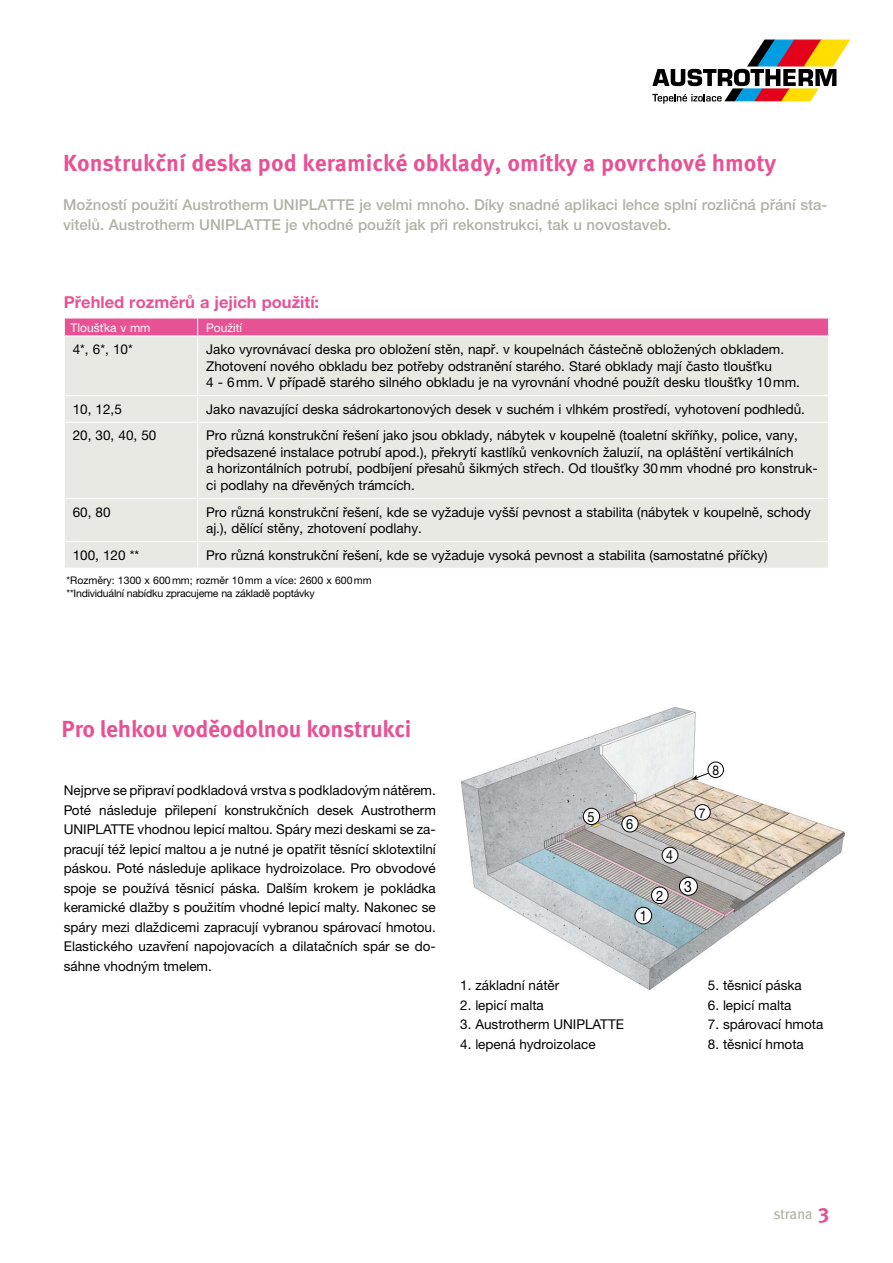
<style>
.page{position:relative;width:893px;height:1263px;background:#fff}
.page>*{position:absolute;margin:0;border:0;box-sizing:border-box;transform-origin:0 0}
.t1{font:700 23.25px "Meta Pro";color:#e75294}
.t2{font:700 16.5px "Helvetica Neue LT Pro";color:#e75294}
.t3{font:15.6px "Helvetica Neue LT Pro";color:#000;scale:.9 1}
.t4{font:500 15px/19.5px "Helvetica Neue LTW1 G";color:#b2b1a6}
.t5{font:15px "Meta Pro";letter-spacing:-.03em;color:#b2b1a6}
.t6{font:14.4px "Helvetica Neue LT Pro";color:#000;scale:.9 1}
.t7{font:14.1px "Helvetica Neue LT Pro";color:#000;scale:.9 1}
.t8{font:13.8px "Helvetica Neue LT Pro";color:#000;scale:.9 1}
.t9{font:13.5px/16.5px "Helvetica Neue LT Pro";color:#000}
.t10{font:13.5px/19.5px "Helvetica Neue LTW1 G";color:#000;text-align:justify}
.t11{font:13.5px "Helvetica Neue LT Pro";color:#000;scale:.9 1}
.t12{font:12px "Helvetica Neue LT Pro";color:#fff}
.t13{font:10.5px/12.6px "Helvetica Neue LT Pro";letter-spacing:-.02em;color:#000}
.s1{font-weight:700;font-size:21px;color:#e75294}
</style>
<div class="page">
<div style="left:65px;top:336px;width:763px;height:232px;background:#e9e9e4"></div>
<div style="left:64px;top:318px;width:765px;height:17px;background:#e75294"></div>
<hr style="left:197px;top:336px;width:1px;height:59px;background:#fff">
<hr style="left:64px;top:395px;width:134px;height:1px;background:#fff">
<hr style="left:198px;top:395px;width:631px;height:1px;background:#fff">
<svg style="left:197px;top:396px;width:1px;height:26px"></svg>
<hr style="left:64px;top:422px;width:134px;height:1px;background:#fff">
<hr style="left:198px;top:422px;width:631px;height:1px;background:#fff">
<hr style="left:197px;top:423px;width:1px;height:75px;background:#fff">
<hr style="left:64px;top:498px;width:134px;height:1px;background:#fff">
<hr style="left:198px;top:498px;width:631px;height:1px;background:#fff">
<hr style="left:197px;top:499px;width:1px;height:42px;background:#fff">
<hr style="left:64px;top:541px;width:134px;height:1px;background:#fff">
<hr style="left:198px;top:541px;width:631px;height:1px;background:#fff">
<svg style="left:197px;top:542px;width:1px;height:26px"></svg>
<img style="left:462px;top:708px;width:382px;height:281px">
<div style="left:651px;top:887px;width:17px;height:16px;background:#fff;border-radius:50%"></div>
<div style="left:651px;top:887px;width:17px;height:17px;border:1px solid #000;border-radius:50%"></div>
<div style="left:679px;top:877px;width:18px;height:18px;background:#fff;border-radius:50%"></div>
<div style="left:679px;top:877px;width:19px;height:18px;border:1px solid #000;border-radius:50%"></div>
<div style="left:662px;top:847px;width:16px;height:16px;background:#fff;border-radius:50%"></div>
<div style="left:662px;top:847px;width:16px;height:16px;border:1px solid #000;border-radius:50%"></div>
<div style="left:583px;top:808px;width:17px;height:16px;background:#fff;border-radius:50%"></div>
<div style="left:583px;top:808px;width:17px;height:17px;border:1px solid #000;border-radius:50%"></div>
<div style="left:622px;top:816px;width:16px;height:16px;background:#fff;border-radius:50%"></div>
<div style="left:622px;top:815px;width:16px;height:17px;border:1px solid #000;border-radius:50%"></div>
<div style="left:695px;top:805px;width:15px;height:15px;background:#fff;border-radius:50%"></div>
<div style="left:695px;top:804px;width:15px;height:16px;border:1px solid #000;border-radius:50%"></div>
<div style="left:635px;top:907px;width:17px;height:17px;background:#fff;border-radius:50%"></div>
<div style="left:635px;top:907px;width:17px;height:17px;border:1px solid #000;border-radius:50%"></div>
<div style="left:708px;top:762px;width:15px;height:15px;background:#fff;border-radius:50%"></div>
<div style="left:708px;top:762px;width:16px;height:16px;border:1px solid #000;border-radius:50%"></div>
<svg style="left:691px;top:773px;width:18px;height:7px"></svg>
<svg style="left:652px;top:40px;width:198px;height:64px"></svg>
<h1 class="t1" style="left:63px;top:148px;width:715px">Konstrukční deska pod keramické obklady, omítky a povrchové hmoty</h1>
<p class="t4" style="left:63px;top:195px;width:766px">Možností použití Austrotherm UNIPLATTE je velmi mnoho. Díky snadné aplikaci lehce splní rozličná přání sta&shy;vitelů. Austrotherm UNIPLATTE je vhodné použít jak při rekonstrukci, tak u novostaveb.</p>
<p class="t2" style="left:64px;top:291px;width:257px">Přehled rozměrů a jejich použití:</p>
<p class="t12" style="left:71px;top:321px;width:81px">Tloušťka v mm</p>
<p class="t12" style="left:206px;top:321px;width:38px">Použití</p>
<p class="t9" style="left:73px;top:341px;width:62px">4*, 6*, 10*</p>
<p class="t9" style="left:206px;top:341px;width:595px">Jako vyrovnávací deska pro obložení stěn, např. v koupelnách částečně obložených obkladem.<br>Zhotovení nového obkladu bez potřeby odstranění starého. Staré obklady mají často tloušťku<br>4 - 6mm. V případě starého silného obkladu je na vyrovnání vhodné použít desku tloušťky 10mm.</p>
<p class="t9" style="left:73px;top:400px;width:51px">10, 12,5</p>
<p class="t9" style="left:206px;top:400px;width:600px">Jako navazující deska sádrokartonových desek v suchém i vlhkém prostředí, vyhotovení podhledů.</p>
<p class="t9" style="left:73px;top:427px;width:85px">20, 30, 40, 50</p>
<p class="t9" style="left:206px;top:427px;width:613px">Pro různá konstrukční řešení jako jsou obklady, nábytek v koupelně (toaletní skříňky, police, vany, předsazené instalace potrubí apod.), překrytí kastlíků venkovních žaluzií, na opláštění vertikálních<br>a horizontálních potrubí, podbíjení přesahů šikmých střech. Od tloušťky 30mm vhodné pro konstruk&shy;ci podlahy na dřevěných trámcích.</p>
<p class="t9" style="left:73px;top:503px;width:39px">60, 80</p>
<p class="t9" style="left:206px;top:503px;width:606px">Pro různá konstrukční řešení, kde se vyžaduje vyšší pevnost a stabilita (nábytek v koupelně, schody aj.), dělící stěny, zhotovení podlahy.</p>
<p class="t9" style="left:73px;top:546px;width:68px">100, 120 **</p>
<p class="t9" style="left:206px;top:546px;width:563px">Pro různá konstrukční řešení, kde se vyžaduje vysoká pevnost a stabilita (samostatné příčky)</p>
<p class="t13" style="left:67px;top:574px;width:307px">*Rozměry: 1300 x 600mm; rozměr 10mm a více: 2600 x 600mm **Individuální nabídku zpracujeme na základě poptávky</p>
<h1 class="t1" style="left:62px;top:714px;width:351px">Pro lehkou voděodolnou konstrukci</h1>
<p class="t10" style="left:64px;top:780px;width:374px">Nejprve se připraví podkladová vrstva s podkladovým nátěrem.<br>Poté následuje přilepení konstrukčních desek Austrotherm UNIPLATTE vhodnou lepicí maltou. Spáry mezi deskami se za&shy;pracují též lepicí maltou a je nutné je opatřit těsnící sklotextilní páskou. Poté následuje aplikace hydroizolace. Pro obvodové spoje se používá těsnicí páska. Dalším krokem je pokládka keramické dlažby s použitím vhodné lepicí malty. Nakonec se spáry mezi dlaždicemi zapracují vybranou spárovací hmotou.<br>Elastického uzavření napojovacích a dilatačních spár se do&shy;sáhne vhodným tmelem.</p>
<p class="t7" style="left:587px;top:808px;width:9px">5</p>
<p class="t11" style="left:712px;top:762px;width:9px">8</p>
<p class="t7" style="left:626px;top:816px;width:9px">6</p>
<p class="t6" style="left:640px;top:907px;width:10px">1</p>
<p class="t11" style="left:699px;top:805px;width:9px">7</p>
<p class="t8" style="left:666px;top:847px;width:9px">4</p>
<p class="t6" style="left:656px;top:887px;width:10px">2</p>
<p class="t3" style="left:684px;top:877px;width:10px">3</p>
<p class="t10" style="left:460px;top:975px;width:100px">1. základní nátěr</p>
<p class="t10" style="left:460px;top:995px;width:85px">2. lepicí malta</p>
<p class="t10" style="left:460px;top:1014px;width:165px">3. Austrotherm UNIPLATTE</p>
<p class="t10" style="left:460px;top:1034px;width:137px">4. lepená hydroizolace</p>
<p class="t10" style="left:708px;top:975px;width:95px">5. těsnicí páska</p>
<p class="t10" style="left:708px;top:995px;width:85px">6. lepicí malta</p>
<p class="t10" style="left:708px;top:1014px;width:117px">7. spárovací hmota</p>
<p class="t10" style="left:708px;top:1034px;width:97px">8. těsnicí hmota</p>
<p class="t5" style="left:773px;top:1202px;width:57px">strana <span class="s1">3</span></p>
</div>
